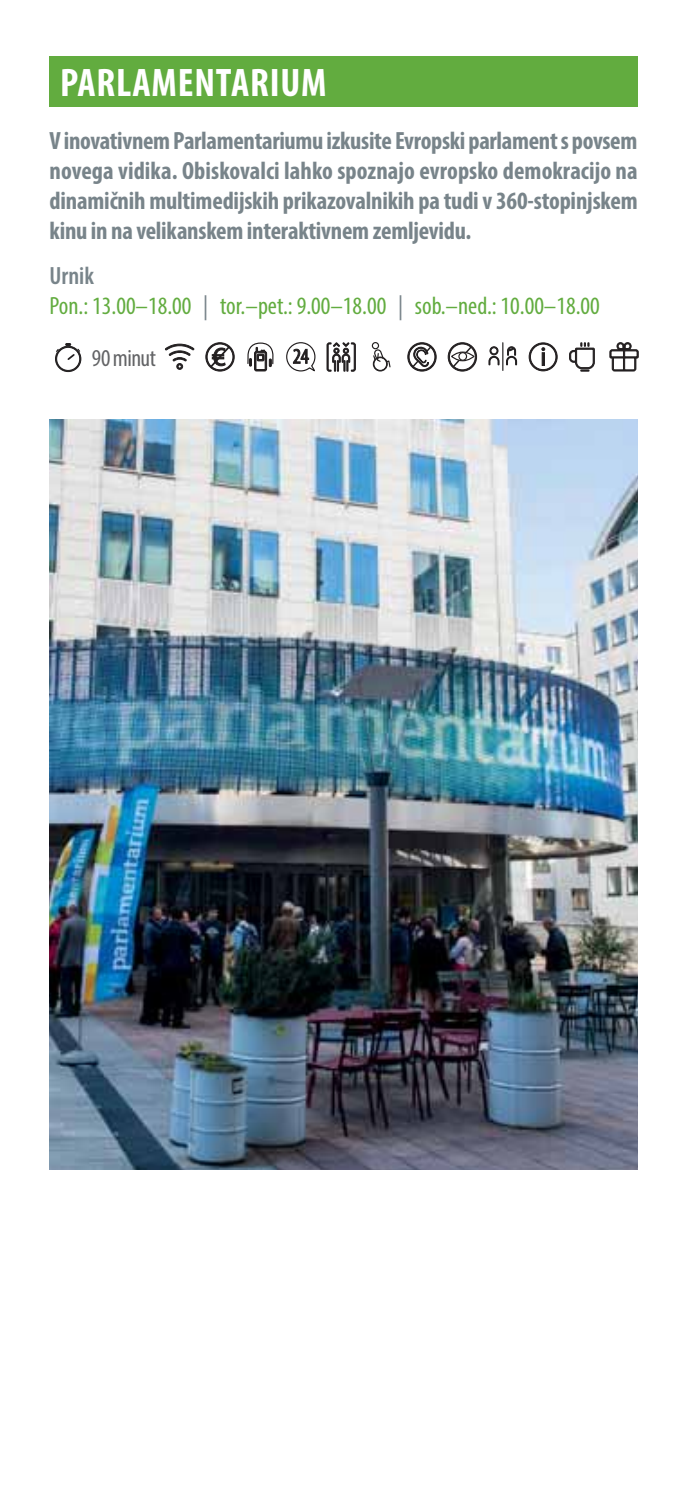
<style>
.page{position:relative;width:685px;height:1488px;background:#fff}
.page>*{position:absolute;margin:0;border:0;box-sizing:border-box;transform-origin:0 0}
.t1{font:700 condensed 40px "Myriad Pro";letter-spacing:.02em;color:#fff}
.t2{font:700 condensed 25px/30px "Myriad Pro";letter-spacing:-.01em;color:#78848a;text-align:justify}
.t3{font:condensed 25px/30px "Myriad Pro";color:#62ac3f}
.t4{font:condensed 24.25px "Myriad Pro";letter-spacing:-.02em;color:#636466}
.s1{font-weight:600;color:#78848a}
.s2{color:#78848a}
</style>
<div class="page">
<div style="left:50px;top:56px;width:588px;height:50px;background:#62ac3f"></div>
<div style="left:55px;top:346px;width:26px;height:26px;border:1px solid #221f20;border-radius:50%"></div>
<svg style="left:55px;top:343px;width:26px;height:28px"></svg>
<svg style="left:529px;top:343px;width:28px;height:28px"></svg>
<div style="left:530px;top:344px;width:26px;height:26px;border:1px solid #231f20;border-radius:50%"></div>
<div style="left:529px;top:342px;width:28px;height:29px;border:1px solid #231f20;border-radius:50%"></div>
<svg style="left:610px;top:342px;width:28px;height:29px"></svg>
<svg style="left:489px;top:343px;width:28px;height:27px"></svg>
<svg style="left:569px;top:343px;width:26px;height:28px"></svg>
<svg style="left:408px;top:343px;width:28px;height:28px"></svg>
<svg style="left:448px;top:343px;width:29px;height:28px"></svg>
<svg style="left:452px;top:352px;width:22px;height:9px"></svg>
<div style="left:451px;top:351px;width:23px;height:10px;border:1px solid #231f20;border-radius:50%"></div>
<div style="left:459px;top:353px;width:8px;height:7px;background:#fff;border-radius:50%"></div>
<div style="left:458px;top:352px;width:9px;height:9px;border:1px solid #231f20;border-radius:50%"></div>
<div style="left:372px;top:342px;width:7px;height:7px;border:1px solid #221f20;border-radius:50%"></div>
<svg style="left:372px;top:347px;width:19px;height:24px"></svg>
<svg style="left:327px;top:342px;width:29px;height:29px"></svg>
<svg style="left:286px;top:342px;width:30px;height:30px"></svg>
<svg style="left:247px;top:342px;width:27px;height:29px"></svg>
<svg style="left:206px;top:343px;width:28px;height:28px"></svg>
<svg style="left:165px;top:344px;width:29px;height:25px"></svg>
<img style="left:50px;top:419px;width:588px;height:750px">
<h1 class="t1" style="left:60px;top:68px;width:268px">PARLAMENTARIUM</h1>
<p class="t2" style="left:50px;top:128px;width:590px">V inovativnem Parlamentariumu izkusite Evropski parlament s povsem novega vidika. Obiskovalci lahko spoznajo evropsko demokracijo na dinamičnih multimedijskih prikazovalnikih pa tudi v 360-stopinjskem kinu in na velikanskem interaktivnem zemljevidu.</p>
<p class="t3" style="left:50px;top:263px;width:552px"><span class="s1">Urnik<br></span>Pon.: 13.00–18.00 <span class="s2">|</span> tor.–pet.: 9.00–18.00 <span class="s2">|</span> sob.–ned.: 10.00–18.00</p>
<p class="t4" style="left:92px;top:348px;width:66px">90 minut</p>
</div>
